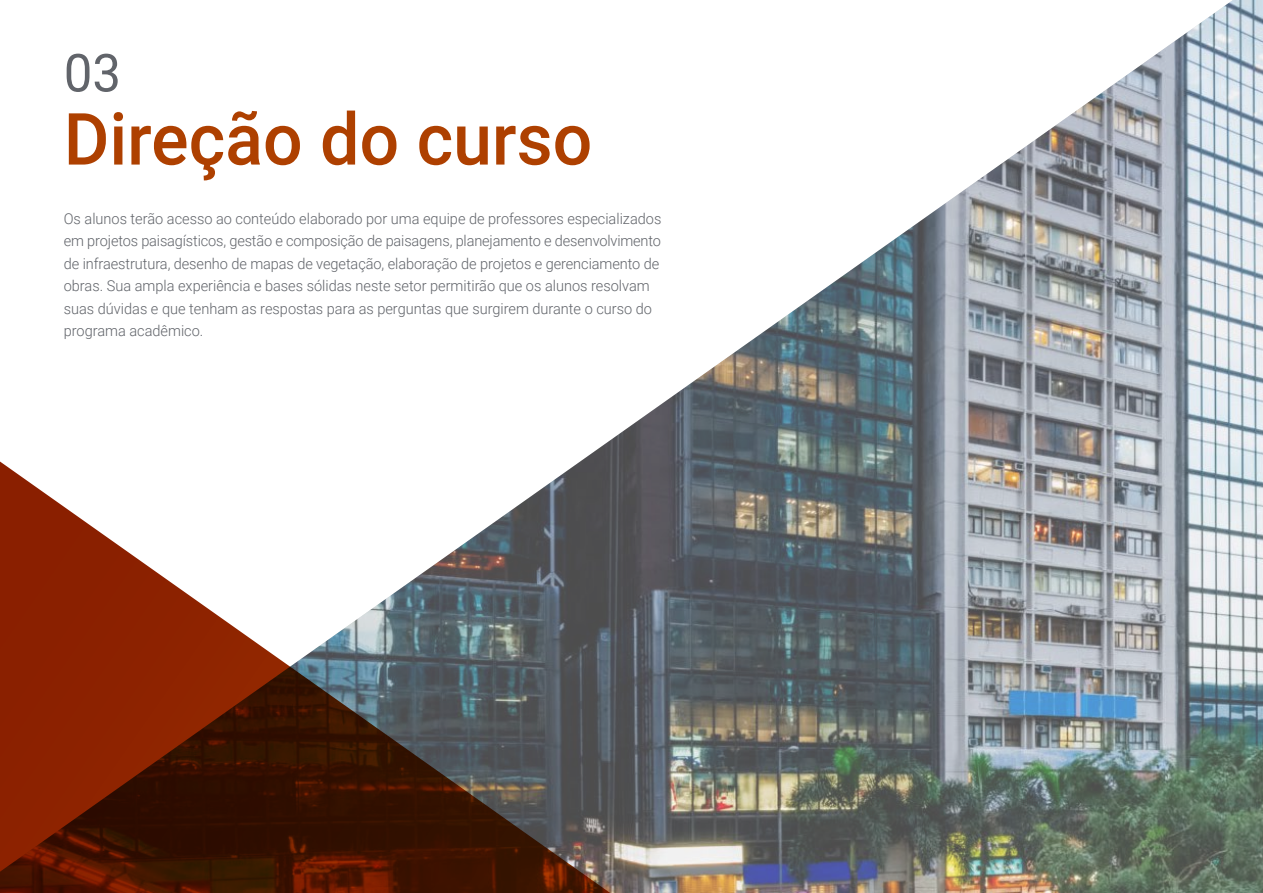
<style>
.page{position:relative;width:1263px;height:893px;background:#fff}
.page>*{position:absolute;margin:0;border:0;box-sizing:border-box;transform-origin:0 0}
.t1{font:500 72px "Roboto";color:#ae4000}
.t2{font:52.5px "Roboto";color:#61646a}
.t3{font:300 15px/22.5px "Roboto";color:#61646a}
</style>
<div class="page">
<img style="left:602px;top:0;width:661px;height:893px">
<svg style="left:0;top:446px;width:640px;height:447px"></svg>
<h2 class="t2" style="left:64px;top:36px;width:59px">03</h2>
<h1 class="t1" style="left:64px;top:89px;width:530px">Direção do curso</h1>
<p class="t3" style="left:64px;top:207px;width:599px">Os alunos terão acesso ao conteúdo elaborado por uma equipe de professores especializados em projetos paisagísticos, gestão e composição de paisagens, planejamento e desenvolvimento de infraestrutura, desenho de mapas de vegetação, elaboração de projetos e gerenciamento de obras. Sua ampla experiência e bases sólidas neste setor permitirão que os alunos resolvam suas dúvidas e que tenham as respostas para as perguntas que surgirem durante o curso do programa acadêmico.</p>
</div>
